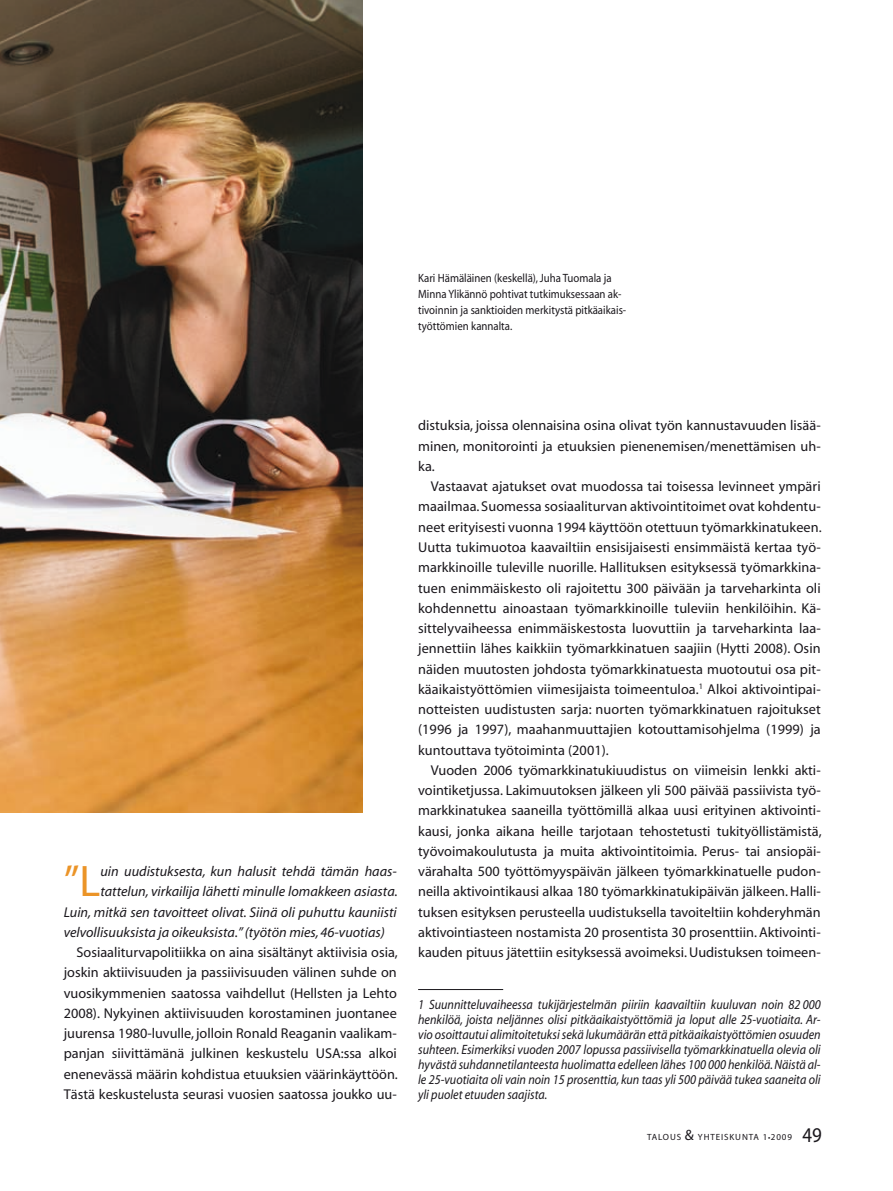
<style>
.page{position:relative;width:893px;height:1191px;background:#fff}
.page>*{position:absolute;margin:0;border:0;box-sizing:border-box;transform-origin:0 0}
.t1{font:44.25px "Myriad";color:#eb9428}
.t2{font:21px "Myriad";color:#1a171c;scale:.9 1}
.t3{font:14.25px/20.2px "Myriad";color:#1a171c;text-align:justify}
.t4{font:italic 14.25px "Myriad";color:#1a171c}
.t5{font:italic 13.5px/15px "Myriad";color:#1a171c;text-align:justify;scale:.9 1}
.t6{font:12px/15.8px "Myriad";color:#1a171c;scale:.9 1}
.t7{font:9px "Myriad";letter-spacing:.1em;color:#1a171c}
.s1{font-size:15px}
</style>
<div class="page">
<img style="left:0;top:0;width:362px;height:812px">
<hr style="left:418px;top:989px;width:85px;height:1px;background:#1a171c">
<p class="t6" style="left:418px;top:271px;width:233px">Kari Hämäläinen (keskellä), Juha Tuomala ja Minna Ylikännö pohtivat tutkimuksessaan ak&shy;tivoinnin ja sanktioiden merkitystä pitkäaikais&shy;työttömien kannalta.</p>
<h1 class="t1" style="left:64px;top:859px;width:38px">”L</h1>
<p class="t4" style="left:100px;top:864px;width:298px">uin uudistuksesta, kun halusit tehdä tämän haas-</p>
<p class="t4" style="left:100px;top:884px;width:299px">tattelun, virkailija lähetti minulle lomakkeen asiasta.</p>
<p class="t4" style="left:64px;top:904px;width:335px">Luin, mitkä sen tavoitteet olivat. Siinä oli puhuttu kauniisti</p>
<p class="t4" style="left:64px;top:925px;width:323px">velvollisuuksista ja oikeuksista.” (työtön mies, 46-vuotias)</p>
<p class="t3" style="left:64px;top:943px;width:336px;text-indent:13px">Sosiaaliturvapolitiikka on aina sisältänyt aktiivisia osia, joskin aktiivisuuden ja passiivisuuden välinen suhde on vuosikymmenien saatossa vaihdellut (Hellsten ja Lehto 2008). Nykyinen aktiivisuuden korostaminen juontanee juurensa 1980-luvulle, jolloin Ronald Reaganin vaalikam&shy;panjan siivittämänä julkinen keskustelu USA:ssa alkoi enenevässä määrin kohdistua etuuksien väärinkäyttöön.<br>Tästä keskustelusta seurasi vuosien saatossa joukko uu-</p>
<p class="t3" style="left:418px;top:416px;width:404px">distuksia, joissa olennaisina osina olivat työn kannustavuuden lisää&shy;minen, monitorointi ja etuuksien pienenemisen/menettämisen uh&shy;ka.</p>
<p class="t3" style="left:418px;top:477px;width:405px;text-indent:13px">Vastaavat ajatukset ovat muodossa tai toisessa levinneet ympäri maailmaa. Suomessa sosiaaliturvan aktivointitoimet ovat kohdentu&shy;neet erityisesti vuonna 1994 käyttöön otettuun työmarkkinatukeen.<br>Uutta tukimuotoa kaavailtiin ensisijaisesti ensimmäistä kertaa työ&shy;markkinoille tuleville nuorille. Hallituksen esityksessä työmarkkina&shy;tuen enimmäiskesto oli rajoitettu 300 päivään ja tarveharkinta oli kohdennettu ainoastaan työmarkkinoille tuleviin henkilöihin. Kä&shy;sittelyvaiheessa enimmäiskestosta luovuttiin ja tarveharkinta laa&shy;jennettiin lähes kaikkiin työmarkkinatuen saajiin (Hytti 2008). Osin näiden muutosten johdosta työmarkkinatuesta muotoutui osa pit&shy;käaikaistyöttömien viimesijaista toimeentuloa. Alkoi aktivointipai&shy;notteisten uudistusten sarja: nuorten työmarkkinatuen rajoitukset (1996 ja 1997), maahanmuuttajien kotouttamisohjelma (1999) ja kuntouttava työtoiminta (2001).</p>
<p class="t3" style="left:418px;top:760px;width:405px;text-indent:13px">Vuoden 2006 työmarkkinatukiuudistus on viimeisin lenkki akti&shy;vointiketjussa. Lakimuutoksen jälkeen yli 500 päivää passiivista työ&shy;markkinatukea saaneilla työttömillä alkaa uusi erityinen aktivointi&shy;kausi, jonka aikana heille tarjotaan tehostetusti tukityöllistämistä, työvoimakoulutusta ja muita aktivointitoimia. Perus- tai ansiopäi&shy;värahalta 500 työttömyyspäivän jälkeen työmarkkinatuelle pudon&shy;neilla aktivointikausi alkaa 180 työmarkkinatukipäivän jälkeen. Halli&shy;tuksen esityksen perusteella uudistuksella tavoiteltiin kohderyhmän aktivointiasteen nostamista 20 prosentista 30 prosenttiin. Aktivointi&shy;kauden pituus jätettiin esityksessä avoimeksi. Uudistuksen toimeen-</p>
<p class="t5" style="left:418px;top:997px;width:449px;text-indent:11px">Suunnitteluvaiheessa tukijärjestelmän piiriin kaavailtiin kuuluvan noin 82 000 henkilöä, joista neljännes olisi pitkäaikaistyöttömiä ja loput alle 25-vuotiaita. Ar&shy;vio osoittautui alimitoitetuksi sekä lukumäärän että pitkäaikaistyöttömien osuuden suhteen. Esimerkiksi vuoden 2007 lopussa passiivisella työmarkkinatuella olevia oli hyvästä suhdannetilanteesta huolimatta edelleen lähes 100 000 henkilöä. Näistä al&shy;le 25-vuotiaita oli vain noin 15 prosenttia, kun taas yli 500 päivää tukea saaneita oli yli puolet etuuden saajista.</p>
<p class="t7" style="left:647px;top:1133px;width:146px">TALOUS <span class="s1">&amp;</span> YHTEISKUNTA 1 ●2009</p>
<h2 class="t2" style="left:802px;top:1124px;width:23px">49</h2>
</div>
